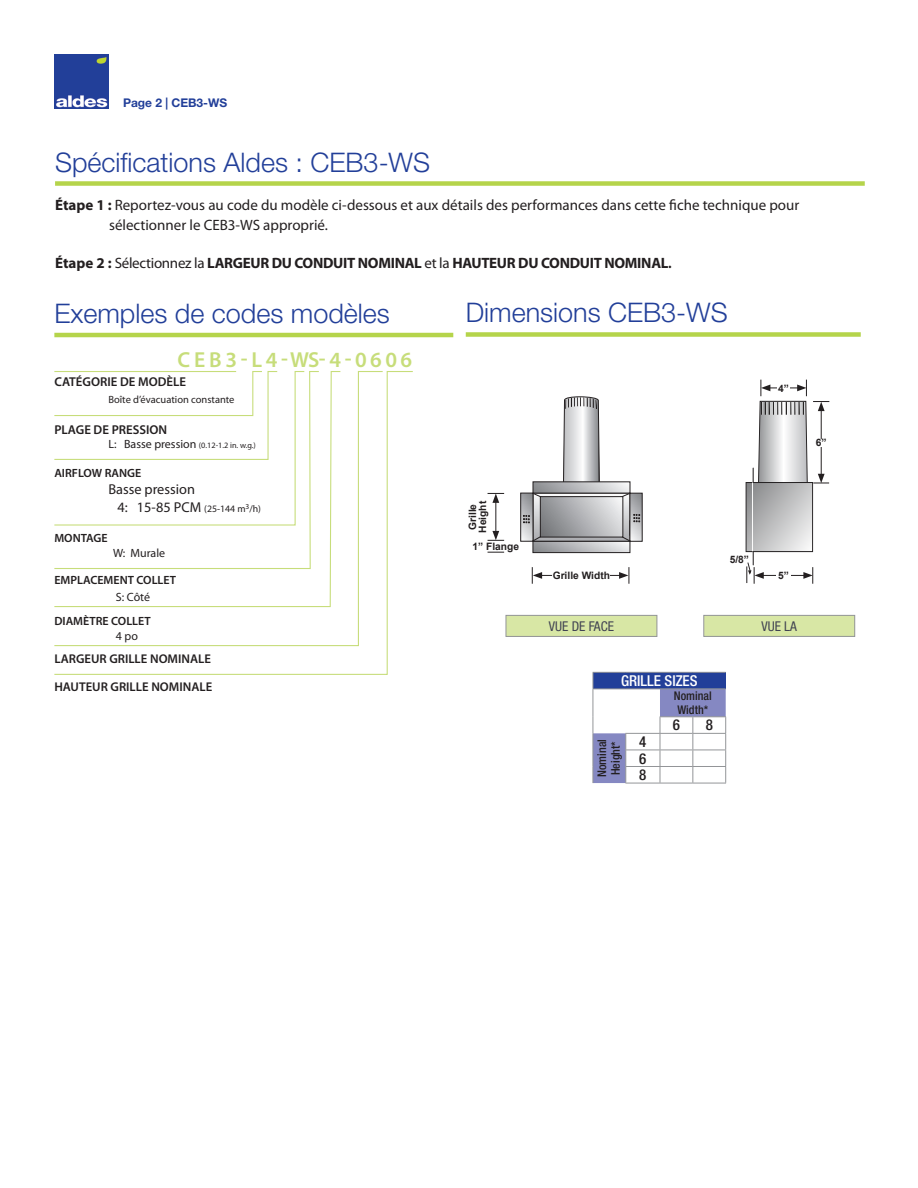
<style>
.page{position:relative;width:918px;height:1188px;background:#fff}
.page>*{position:absolute;margin:0;border:0;box-sizing:border-box;transform-origin:0 0}
.Body_Paragraphs{font:300 27px "Helvetica Neue LT Std";color:#223f99}
.titre_rubrique{font:600 21.75px "Myriad Pro";letter-spacing:.165em;color:#c7dd7a}
.t1{font:15px/20.2px "Myriad Pro";color:#231f20}
.t2{font:700 15px "Myriad Pro";letter-spacing:-.02em;color:#231f20}
.tableau_entête{font:500 condensed 15px "Helvetica Neue LT Std";color:#fff}
.tableau_entête-2{font:500 condensed 15px "Helvetica Neue LT Std";color:#231f20}
.t3{font:14.4px "Myriad Pro";color:#231f20}
.t4{font:condensed 13.5px "Helvetica Neue LT Pro";color:#414352}
.t5{font:600 12.9px "Myriad Pro";color:#231f20}
.t6{font:600 12.75px "Myriad Pro";color:#231f20}
.t7{font:600 12px "Myriad Pro";color:#231f20}
.tableau_entête-3{font:500 condensed 12px/13.5px "Helvetica Neue LT Std";color:#231f20}
.t8{font:12px "Myriad Pro";color:#231f20}
.t9{font:700 12px "Helvetica Neue LT Std";color:#223f99}
.t10{font:10.5px "Myriad Pro";color:#231f20}
.Dimension_Text{font:700 10.2px "Arial";color:#231f20}
.t11{font:9.9px "Myriad Pro";color:#231f20}
.t12{font:8.25px "Myriad Pro";color:#231f20}
.s1{font-weight:700}
.s2{font-weight:400}
.s3{font-size:13.5px}
.s4{font-size:12px}
.s5{font-size:14.4px}
</style>
<div class="page">
<img style="left:55px;top:54px;width:54px;height:54px">
<div style="left:466px;top:332px;width:395px;height:5px;background:#b5d44b"></div>
<hr style="left:54px;top:333px;width:399px;height:4px;background:#b5d44b">
<svg style="left:54px;top:371px;width:359px;height:304px"></svg>
<svg style="left:54px;top:371px;width:287px;height:237px"></svg>
<div style="left:506px;top:615px;width:151px;height:21px;background:#d8e7a5"></div>
<div style="left:506px;top:615px;width:151px;height:22px;border:1px solid #939598"></div>
<div style="left:704px;top:615px;width:151px;height:21px;background:#d8e7a5"></div>
<div style="left:703px;top:615px;width:152px;height:22px;border:1px solid #939598"></div>
<div style="left:520px;top:493px;width:13px;height:49px;border:1px solid #231f20"></div>
<div style="left:630px;top:493px;width:13px;height:49px;border:1px solid #231f20"></div>
<svg style="left:521px;top:396px;width:121px;height:157px"></svg>
<hr style="left:540px;top:575px;width:81px;height:1px;background:#231f20">
<svg style="left:619px;top:567px;width:11px;height:17px"></svg>
<svg style="left:532px;top:567px;width:10px;height:17px"></svg>
<div style="left:552px;top:572px;width:58px;height:7px;background:#fff"></div>
<hr style="left:496px;top:500px;width:1px;height:33px;background:#231f20">
<svg style="left:488px;top:493px;width:16px;height:10px"></svg>
<svg style="left:488px;top:531px;width:16px;height:10px"></svg>
<svg style="left:488px;top:552px;width:16px;height:1px"></svg>
<svg style="left:746px;top:380px;width:83px;height:204px"></svg>
<div style="left:55px;top:181px;width:810px;height:5px;background:#b5d44b"></div>
<div style="left:778px;top:384px;width:12px;height:8px;background:#fff"></div>
<hr style="left:593px;top:672px;width:33px;height:1px;background:#939598">
<hr style="left:626px;top:672px;width:34px;height:1px;background:#939598">
<hr style="left:660px;top:672px;width:33px;height:1px;background:#939598">
<hr style="left:693px;top:672px;width:33px;height:1px;background:#939598">
<hr style="left:625px;top:783px;width:35px;height:1px;background:#939598">
<svg style="left:593px;top:673px;width:133px;height:110px"></svg>
<hr style="left:660px;top:783px;width:33px;height:1px;background:#939598">
<hr style="left:693px;top:783px;width:33px;height:1px;background:#939598">
<p class="t9" style="left:123px;top:95px;width:106px">Page 2 | CEB3-WS</p>
<p class="Body_Paragraphs" style="left:55px;top:145px;width:377px">Spécifications Aldes : CEB3-WS</p>
<p class="t1" style="left:109px;top:194px;width:692px;text-indent:-54px"><span class="s1">Étape 1 :</span> Reportez-vous au code du modèle ci-dessous et aux détails des performances dans cette fiche technique pour sélectionner le CEB3-WS approprié.</p>
<p class="t2" style="left:55px;top:253px;width:618px">Étape 2 : <span class="s2">Sélectionnez la</span> LARGEUR DU CONDUIT NOMINAL <span class="s2">et la</span> HAUTEUR DU CONDUIT NOMINAL<span class="s3">.</span></p>
<p class="Body_Paragraphs" style="left:54px;top:297px;width:337px">Exemples de codes modèles</p>
<p class="Body_Paragraphs" style="left:466px;top:296px;width:264px">Dimensions CEB3-WS</p>
<p class="titre_rubrique" style="left:177px;top:346px;width:236px">CEB3-L4-WS-4-0606</p>
<p class="t5" style="left:54px;top:373px;width:133px">CATÉGORIE DE MODÈLE</p>
<p class="t10" style="left:108px;top:393px;width:128px">Boîte d’évacuation constante</p>
<p class="t5" style="left:54px;top:422px;width:114px">PLAGE DE PRESSION</p>
<p class="t12" style="left:108px;top:441px;width:149px"><span class="s4">L: Basse pression</span> (0.12-1.2 in. w.g.)</p>
<p class="t7" style="left:54px;top:466px;width:89px">AIRFLOW RANGE</p>
<p class="t3" style="left:108px;top:481px;width:88px">Basse pression</p>
<p class="t11" style="left:117px;top:502px;width:145px"><span class="s5">4: 15-85 PCM</span> (25-144 m<sup>3</sup>/h)</p>
<p class="t7" style="left:54px;top:531px;width:55px">MONTAGE</p>
<p class="t8" style="left:113px;top:545px;width:54px">W: Murale</p>
<p class="t7" style="left:54px;top:572px;width:123px">EMPLACEMENT COLLET</p>
<p class="t8" style="left:116px;top:589px;width:36px">S: Côté</p>
<p class="t7" style="left:54px;top:614px;width:98px">DIAMÈTRE COLLET</p>
<p class="t8" style="left:116px;top:628px;width:24px">4 po</p>
<p class="t6" style="left:54px;top:651px;width:158px">LARGEUR GRILLE NOMINALE</p>
<p class="t6" style="left:54px;top:679px;width:159px">HAUTEUR GRILLE NOMINALE</p>
<p class="Dimension_Text" style="left:778px;top:381px;width:12px">4”</p>
<p class="Dimension_Text" style="left:466px;top:530px;width:28px;rotate:-90deg">Grille</p>
<p class="Dimension_Text" style="left:476px;top:533px;width:33px;rotate:-90deg">Height</p>
<p class="Dimension_Text" style="left:473px;top:539px;width:48px">1” Flange</p>
<p class="Dimension_Text" style="left:553px;top:569px;width:59px">Grille Width</p>
<p class="Dimension_Text" style="left:730px;top:553px;width:21px">5/8”</p>
<p class="Dimension_Text" style="left:778px;top:569px;width:12px">5”</p>
<p class="t4" style="left:549px;top:618px;width:67px">VUE DE FACE</p>
<p class="t4" style="left:762px;top:618px;width:37px">VUE LA</p>
<p class="tableau_entête" style="left:621px;top:672px;width:78px">GRILLE SIZES</p>
<p class="tableau_entête-3" style="left:674px;top:689px;width:39px">Nominal<br>Width*</p>
<p class="tableau_entête-2" style="left:673px;top:716px;width:9px">6</p>
<p class="tableau_entête-2" style="left:706px;top:716px;width:9px">8</p>
<p class="tableau_entête-2" style="left:639px;top:733px;width:9px">4</p>
<p class="tableau_entête-2" style="left:639px;top:749px;width:9px">6</p>
<p class="tableau_entête-3" style="left:595px;top:777px;width:39px;rotate:-90deg">Nominal</p>
<p class="tableau_entête-3" style="left:609px;top:775px;width:36px;rotate:-90deg">Height*</p>
<p class="tableau_entête-2" style="left:639px;top:766px;width:9px">8</p>
<p class="Dimension_Text" style="left:816px;top:436px;width:12px">6”</p>
</div>
